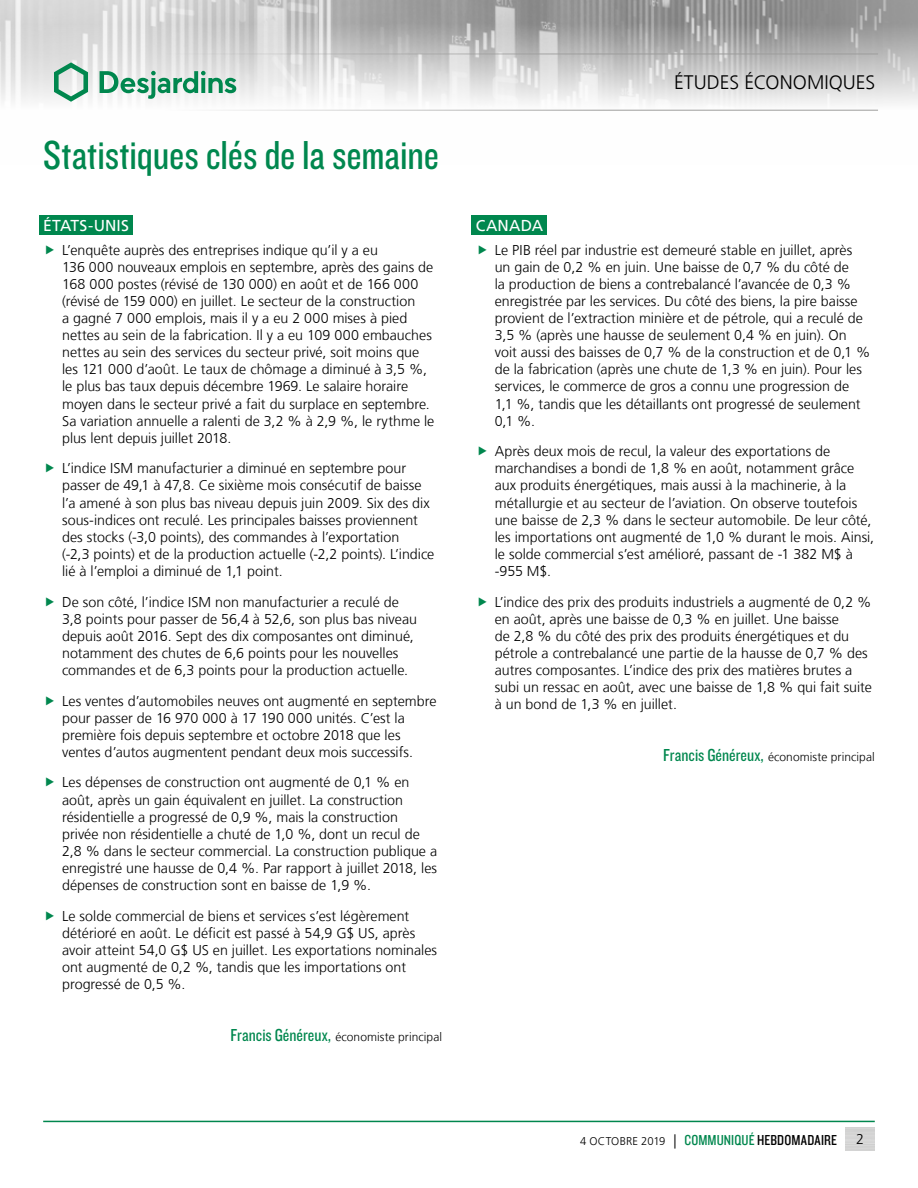
<style>
.page{position:relative;width:918px;height:1188px;background:#fff}
.page>*{position:absolute;margin:0;border:0;box-sizing:border-box;transform-origin:0 0}
.t1{font:42px "Knockout 29 Junior Ltweight";letter-spacing:-.005em;color:#00874e}
.t2{font:300 19.5px "Frutiger LT";color:#000}
.t3{font:15.75px "Frutiger LT";letter-spacing:.01em;color:#fff}
.t4{font:300 14.25px/17.1px "Frutiger LT";color:#000}
.t5{font:300 12px "Frutiger LT";letter-spacing:.005em;color:#000}
.t6{font:300 11.25px "Frutiger LT";letter-spacing:.015em;color:#000}
.s1{font-family:"Knockout 29 Junior Ltweight";font-weight:400;font-size:18px;color:#00874e}
.s2{font-size:14.25px}
.s3{font-family:"Knockout 29 Junior Ltweight";font-weight:400;font-size:15px;color:#00874e}
.s4{font-family:"Knockout 29 Junior Ltweight";font-weight:400;font-size:15px}
</style>
<div class="page">
<img style="left:0;top:0;width:918px;height:110px">
<hr style="left:0;top:54px;width:878px;height:1px;background:#9d9d9c">
<hr style="left:0;top:110px;width:878px;height:1px;background:#9d9d9c">
<svg style="left:54px;top:62px;width:34px;height:40px"></svg>
<svg style="left:100px;top:71px;width:136px;height:28px"></svg>
<hr style="left:43px;top:1121px;width:832px;height:1px;background:#00874e">
<div style="left:39px;top:215px;width:94px;height:20px;background:#00874e"></div>
<div style="left:472px;top:215px;width:75px;height:20px;background:#00874e"></div>
<h1 class="t1" style="left:43px;top:128px;width:397px">Statistiques clés de la semaine</h1>
<p class="t3" style="left:43px;top:216px;width:87px">ÉTATS-UNIS</p>
<p class="t4" style="left:62px;top:241px;width:374px">L’enquête auprès des entreprises indique qu’il y a eu<br>136 000 nouveaux emplois en septembre, après des gains de 168 000 postes (révisé de 130 000) en août et de 166 000 (révisé de 159 000) en juillet. Le secteur de la construction<br>a gagné 7 000 emplois, mais il y a eu 2 000 mises à pied nettes au sein de la fabrication. Il y a eu 109 000 embauches nettes au sein des services du secteur privé, soit moins que les 121 000 d’août. Le taux de chômage a diminué à 3,5 %, le plus bas taux depuis décembre 1969. Le salaire horaire moyen dans le secteur privé a fait du surplace en septembre.<br>Sa variation annuelle a ralenti de 3,2 % à 2,9 %, le rythme le plus lent depuis juillet 2018.</p>
<p class="t4" style="left:62px;top:460px;width:374px">L’indice ISM manufacturier a diminué en septembre pour passer de 49,1 à 47,8. Ce sixième mois consécutif de baisse l’a amené à son plus bas niveau depuis juin 2009. Six des dix sous-indices ont reculé. Les principales baisses proviennent des stocks (-3,0 points), des commandes à l’exportation<br>(-2,3 points) et de la production actuelle (-2,2 points). L’indice lié à l’emploi a diminué de 1,1 point.</p>
<p class="t4" style="left:62px;top:593px;width:356px">De son côté, l’indice ISM non manufacturier a reculé de 3,8 points pour passer de 56,4 à 52,6, son plus bas niveau depuis août 2016. Sept des dix composantes ont diminué, notamment des chutes de 6,6 points pour les nouvelles commandes et de 6,3 points pour la production actuelle.</p>
<p class="t4" style="left:62px;top:692px;width:376px">Les ventes d’automobiles neuves ont augmenté en septembre pour passer de 16 970 000 à 17 190 000 unités. C’est la première fois depuis septembre et octobre 2018 que les ventes d’autos augmentent pendant deux mois successifs.</p>
<p class="t4" style="left:62px;top:774px;width:377px">Les dépenses de construction ont augmenté de 0,1 % en août, après un gain équivalent en juillet. La construction résidentielle a progressé de 0,9 %, mais la construction privée non résidentielle a chuté de 1,0 %, dont un recul de 2,8 % dans le secteur commercial. La construction publique a enregistré une hausse de 0,4 %. Par rapport à juillet 2018, les dépenses de construction sont en baisse de 1,9 %.</p>
<p class="t4" style="left:62px;top:907px;width:377px">Le solde commercial de biens et services s’est légèrement détérioré en août. Le déficit est passé à 54,9 G$ US, après avoir atteint 54,0 G$ US en juillet. Les exportations nominales ont augmenté de 0,2 %, tandis que les importations ont progressé de 0,5 %.</p>
<p class="t5" style="left:231px;top:1030px;width:213px"><span class="s1">Francis Généreux,</span> économiste principal</p>
<h2 class="t2" style="left:674px;top:72px;width:203px">ÉTUDES ÉCONOMIQUES</h2>
<p class="t3" style="left:476px;top:216px;width:69px">CANADA</p>
<p class="t4" style="left:495px;top:241px;width:377px">Le PIB réel par industrie est demeuré stable en juillet, après un gain de 0,2 % en juin. Une baisse de 0,7 % du côté de<br>la production de biens a contrebalancé l’avancée de 0,3 % enregistrée par les services. Du côté des biens, la pire baisse provient de l’extraction minière et de pétrole, qui a reculé de 3,5 % (après une hausse de seulement 0,4 % en juin). On voit aussi des baisses de 0,7 % de la construction et de 0,1 % de la fabrication (après une chute de 1,3 % en juin). Pour les services, le commerce de gros a connu une progression de 1,1 %, tandis que les détaillants ont progressé de seulement 0,1 %.</p>
<p class="t4" style="left:495px;top:443px;width:381px">Après deux mois de recul, la valeur des exportations de marchandises a bondi de 1,8 % en août, notamment grâce aux produits énergétiques, mais aussi à la machinerie, à la métallurgie et au secteur de l’aviation. On observe toutefois une baisse de 2,3 % dans le secteur automobile. De leur côté, les importations ont augmenté de 1,0 % durant le mois. Ainsi, le solde commercial s’est amélioré, passant de -1 382 M$ à -955 M$.</p>
<p class="t4" style="left:495px;top:593px;width:379px">L’indice des prix des produits industriels a augmenté de 0,2 % en août, après une baisse de 0,3 % en juillet. Une baisse<br>de 2,8 % du côté des prix des produits énergétiques et du pétrole a contrebalancé une partie de la hausse de 0,7 % des autres composantes. L’indice des prix des matières brutes a subi un ressac en août, avec une baisse de 1,8 % qui fait suite à un bond de 1,3 % en juillet.</p>
<p class="t5" style="left:663px;top:750px;width:213px"><span class="s1">Francis Généreux,</span> économiste principal</p>
<p class="t6" style="left:580px;top:1135px;width:258px">4 OCTOBRE 2019 <span class="s2">|</span> <span class="s3">COMMUNIQUÉ</span> <span class="s4">HEBDOMADAIRE</span></p>
<p class="t4" style="left:856px;top:1131px;width:9px">2</p>
</div>
